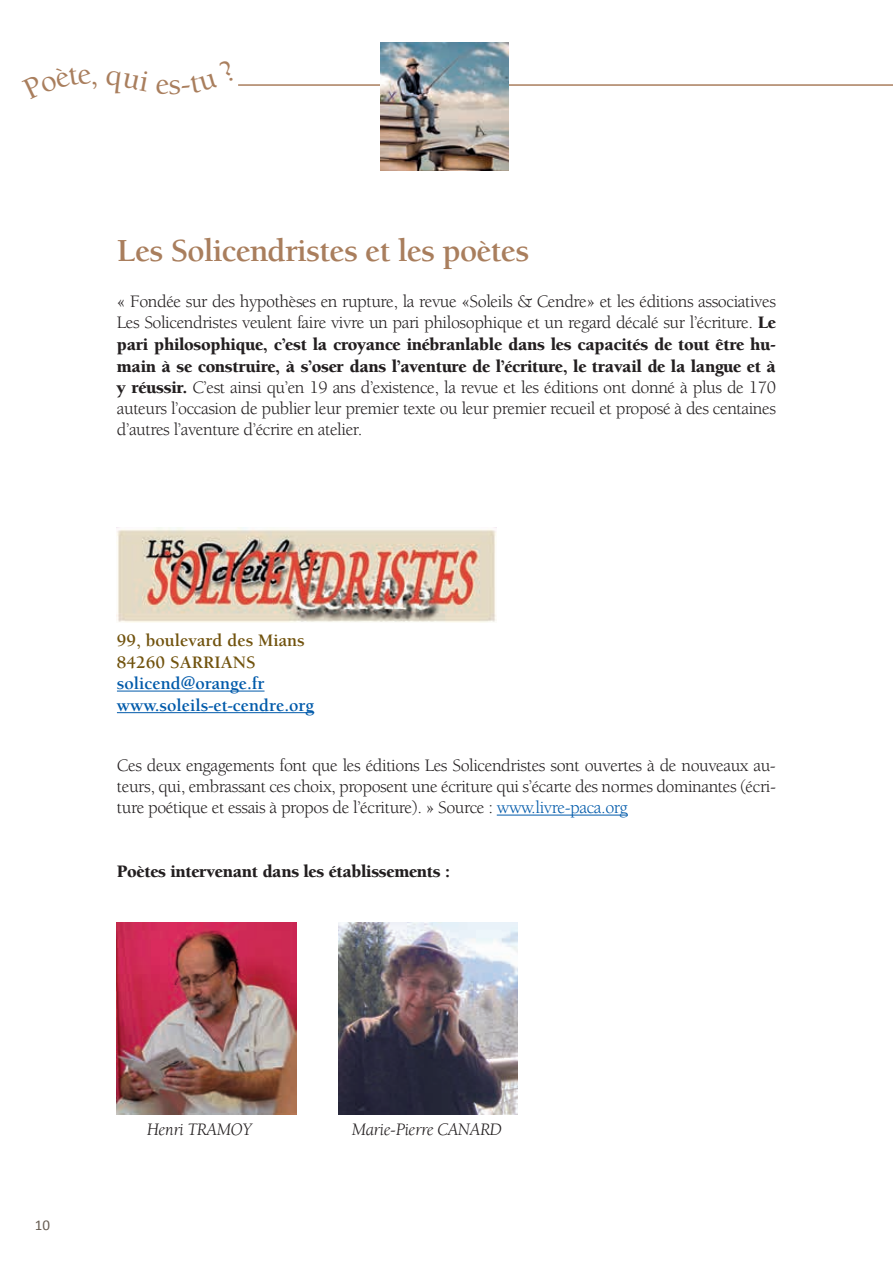
<style>
.page{position:relative;width:893px;height:1263px;background:#fff}
.page>*{position:absolute;margin:0;border:0;box-sizing:border-box;transform-origin:0 0}
.t1{font:700 33px "Berkeley";letter-spacing:-.025em;color:#a97e5d}
.t2{font:500 31.5px "Berkeley";color:#a97e5d}
.t3{font:18px/21.5px "Berkeley";letter-spacing:-.025em;color:#231f20;text-align:justify}
.t4{font:700 18px/21.6px "Berkeley";color:#015aaa}
.t5{font:900 18px "Berkeley";letter-spacing:-.02em;color:#231f20}
.t6{font:700 18px/21.6px "Berkeley";color:#71530e}
.t7{font:italic 18px "Berkeley";letter-spacing:-.025em;color:#231f20}
.t8{font:15px "Calibri";color:#665c52}
.s1{font-weight:900}
.s2{color:#015aaa}
</style>
<div class="page">
<hr style="left:238px;top:84px;width:654px;height:2px;background:#a97e5d">
<img style="left:381px;top:43px;width:127px;height:127px">
<hr style="left:497px;top:815px;width:131px;height:1px;background:#015aaa">
<img style="left:117px;top:527px;width:380px;height:96px">
<hr style="left:117px;top:691px;width:148px;height:1px;background:#015aaa">
<hr style="left:117px;top:712px;width:197px;height:1px;background:#015aaa">
<img style="left:117px;top:923px;width:179px;height:191px">
<img style="left:338px;top:923px;width:179px;height:191px">
<h2 class="t2" style="left:90px;top:57px;width:10px">,</h2>
<h1 class="t1" style="left:117px;top:233px;width:414px">Les Solicendristes et les poètes</h1>
<p class="t3" style="left:117px;top:291px;width:661px">« Fondée sur des hypothèses en rupture, la revue «Soleils &amp; Cendre» et les éditions associatives Les Solicendristes veulent faire vivre un pari philosophique et un regard décalé sur l’écriture. <span class="s1">Le pari philosophique, c’est la croyance inébranlable dans les capacités de tout être hu&shy;main à se construire, à s’oser dans l’aventure de l’écriture, le travail de la langue et à y réussir.</span> C’est ainsi qu’en 19 ans d’existence, la revue et les éditions ont donné à plus de 170 auteurs l’occasion de publier leur premier texte ou leur premier recueil et proposé à des centaines d’autres l’aventure d’écrire en atelier.</p>
<p class="t6" style="left:117px;top:630px;width:189px">99, boulevard des Mians<br>84260 SARRIANS</p>
<p class="t4" style="left:117px;top:673px;width:199px">solicend@orange.fr www.soleils-et-cendre.org</p>
<p class="t3" style="left:117px;top:755px;width:661px;line-height:21px">Ces deux engagements font que les éditions Les Solicendristes sont ouvertes à de nouveaux au&shy;teurs, qui, embrassant ces choix, proposent une écriture qui s’écarte des normes dominantes (écri&shy;ture poétique et essais à propos de l’écriture). » Source : <span class="s2">www.livre-paca.org</span></p>
<p class="t5" style="left:117px;top:862px;width:335px">Poètes intervenant dans les établissements :</p>
<p class="t8" style="left:35px;top:1216px;width:17px">10</p>
<p class="t7" style="left:147px;top:1120px;width:107px">Henri TRAMOY</p>
<p class="t7" style="left:352px;top:1120px;width:152px">Marie-Pierre CANARD</p>
</div>
